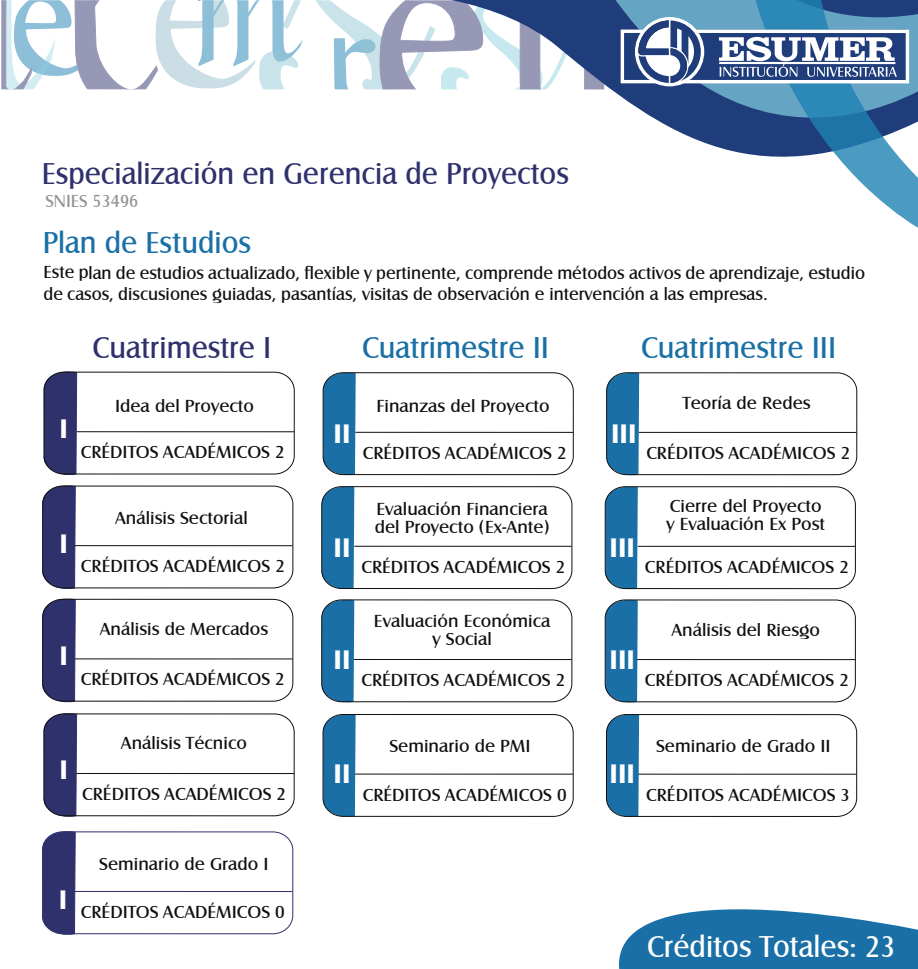
<style>
.page{position:relative;width:918px;height:969px;background:#fff}
.page>*{position:absolute;margin:0;border:0;box-sizing:border-box;transform-origin:0 0}
.t1{font:31.05px "Castle T";color:#2f316d;scale:.96 1}
.t2{font:31.05px "Castle T";color:#1a70a6;scale:.96 1}
.t3{font:31.05px "Castle T";color:#fff;scale:.96 1}
.t4{font:700 27.6px "Castle T";color:#fff}
.t5{font:18px/18px "Castle T";color:#11100f;scale:1.05 1}
.t6{font:18px/21.6px "Castle T";color:#11100f}
.t7{font:18px "Castle T";color:#939598}
</style>
<div class="page">
<svg style="left:263px;top:89px;width:475px;height:64px"></svg>
<svg style="left:578px;top:89px;width:160px;height:29px;fill:#203d7b"></svg>
<svg style="left:738px;top:89px;width:180px;height:139px"></svg>
<svg style="left:1px;top:0;width:917px;height:89px"></svg>
<hr style="left:77px;top:431px;width:217px;height:1px;background:#11100f">
<hr style="left:45px;top:545px;width:248px;height:1px;background:#11100f">
<hr style="left:45px;top:658px;width:248px;height:1px;background:#11100f">
<hr style="left:46px;top:773px;width:248px;height:1px;background:#11100f">
<hr style="left:355px;top:432px;width:218px;height:1px;background:#11100f">
<hr style="left:354px;top:546px;width:218px;height:1px;background:#11100f">
<hr style="left:324px;top:659px;width:248px;height:1px;background:#11100f">
<hr style="left:325px;top:773px;width:248px;height:1px;background:#11100f">
<svg style="left:43px;top:371px;width:34px;height:104px;background:#3e3f75"></svg>
<svg style="left:42px;top:487px;width:34px;height:216px;background:#46487c"></svg>
<svg style="left:43px;top:715px;width:34px;height:102px;background:#3b3d74"></svg>
<svg style="left:42px;top:833px;width:34px;height:102px;background:#3d3e76"></svg>
<svg style="left:322px;top:372px;width:34px;height:104px;background:#307cab"></svg>
<svg style="left:321px;top:488px;width:33px;height:101px;background:#2575a7"></svg>
<svg style="left:321px;top:601px;width:33px;height:102px;background:#2676a9"></svg>
<svg style="left:322px;top:714px;width:34px;height:103px;background:#2e7aa9"></svg>
<div style="left:42px;top:831px;width:251px;height:102px;border:1px solid #2f316d;border-radius:19px"></div>
<hr style="left:45px;top:891px;width:248px;height:1px;background:#2f316d">
<div style="left:44px;top:372px;width:251px;height:102px;border:1px solid #11100f;border-radius:19px"></div>
<div style="left:42px;top:485px;width:251px;height:103px;border:1px solid #11100f;border-radius:19px"></div>
<div style="left:42px;top:599px;width:251px;height:102px;border:1px solid #11100f;border-radius:19px"></div>
<div style="left:44px;top:713px;width:250px;height:103px;border:1px solid #11100f;border-radius:19px"></div>
<div style="left:323px;top:372px;width:251px;height:103px;border:1px solid #11100f;border-radius:19px"></div>
<div style="left:321px;top:486px;width:251px;height:102px;border:1px solid #11100f;border-radius:19px"></div>
<div style="left:321px;top:599px;width:251px;height:103px;border:1px solid #11100f;border-radius:19px"></div>
<div style="left:323px;top:714px;width:251px;height:102px;border:1px solid #11100f;border-radius:19px"></div>
<svg style="left:619px;top:909px;width:299px;height:59px;background:#3b84b2"></svg>
<hr style="left:639px;top:432px;width:218px;height:1px;background:#11100f">
<hr style="left:638px;top:546px;width:217px;height:1px;background:#11100f">
<hr style="left:607px;top:659px;width:248px;height:1px;background:#11100f">
<hr style="left:608px;top:773px;width:248px;height:1px;background:#11100f">
<svg style="left:606px;top:374px;width:33px;height:102px;background:#2777a9"></svg>
<svg style="left:604px;top:486px;width:34px;height:217px;background:#3981af"></svg>
<svg style="left:606px;top:714px;width:33px;height:103px;background:#2777a8"></svg>
<div style="left:606px;top:372px;width:251px;height:103px;border:1px solid #11100f;border-radius:19px"></div>
<div style="left:605px;top:486px;width:251px;height:103px;border:1px solid #11100f;border-radius:19px"></div>
<div style="left:605px;top:599px;width:251px;height:103px;border:1px solid #11100f;border-radius:19px"></div>
<div style="left:606px;top:714px;width:251px;height:102px;border:1px solid #11100f;border-radius:19px"></div>
<h1 class="t1" style="left:42px;top:156px;width:550px">Especialización en Gerencia de Proyectos</h1>
<p class="t7" style="left:46px;top:191px;width:94px">SNIES 53496</p>
<h1 class="t2" style="left:43px;top:225px;width:219px">Plan de Estudios</h1>
<p class="t6" style="left:44px;top:262px;width:823px">Este plan de estudios actualizado, flexible y pertinente, comprende métodos activos de aprendizaje, estudio de casos, discusiones guiadas, pasantías, visitas de observación e intervención a las empresas.</p>
<h1 class="t1" style="left:93px;top:330px;width:188px">Cuatrimestre I</h1>
<h1 class="t2" style="left:362px;top:330px;width:196px">Cuatrimestre II</h1>
<h1 class="t2" style="left:641px;top:331px;width:205px">Cuatrimestre III</h1>
<p class="t5" style="left:115px;top:397px;width:134px">Idea del Proyecto</p>
<p class="t5" style="left:376px;top:397px;width:167px">Finanzas del Proyecto</p>
<p class="t5" style="left:682px;top:394px;width:124px">Teoría de Redes</p>
<h2 class="t4" style="left:60px;top:413px;width:10px">I</h2>
<p class="t5" style="left:81px;top:443px;width:196px">CRÉDITOS ACADÉMICOS 2</p>
<h2 class="t4" style="left:334px;top:418px;width:18px">II</h2>
<p class="t5" style="left:363px;top:444px;width:196px">CRÉDITOS ACADÉMICOS 2</p>
<h2 class="t4" style="left:611px;top:418px;width:27px">III</h2>
<p class="t5" style="left:646px;top:444px;width:196px">CRÉDITOS ACADÉMICOS 2</p>
<h2 class="t4" style="left:60px;top:527px;width:10px">I</h2>
<p class="t5" style="left:115px;top:509px;width:128px">Análisis Sectorial</p>
<p class="t5" style="left:81px;top:557px;width:196px">CRÉDITOS ACADÉMICOS 2</p>
<h2 class="t4" style="left:334px;top:532px;width:18px">II</h2>
<p class="t5" style="left:375px;top:500px;width:168px">Evaluación Financiera del Proyecto (Ex-Ante)</p>
<p class="t5" style="left:361px;top:558px;width:196px">CRÉDITOS ACADÉMICOS 2</p>
<h2 class="t4" style="left:610px;top:532px;width:27px">III</h2>
<p class="t5" style="left:666px;top:497px;width:153px">Cierre del Proyecto y Evaluación Ex Post</p>
<p class="t5" style="left:645px;top:558px;width:196px">CRÉDITOS ACADÉMICOS 2</p>
<h2 class="t4" style="left:60px;top:639px;width:10px">I</h2>
<p class="t5" style="left:100px;top:620px;width:162px">Análisis de Mercados</p>
<p class="t5" style="left:81px;top:670px;width:196px">CRÉDITOS ACADÉMICOS 2</p>
<h2 class="t4" style="left:334px;top:643px;width:18px">II</h2>
<p class="t5" style="left:374px;top:612px;width:170px;text-align:center">Evaluación Económica y Social</p>
<p class="t5" style="left:361px;top:671px;width:196px">CRÉDITOS ACADÉMICOS 2</p>
<h2 class="t4" style="left:610px;top:643px;width:27px">III</h2>
<p class="t5" style="left:671px;top:621px;width:143px">Análisis del Riesgo</p>
<p class="t5" style="left:645px;top:671px;width:196px">CRÉDITOS ACADÉMICOS 2</p>
<p class="t5" style="left:121px;top:734px;width:122px">Análisis Técnico</p>
<p class="t5" style="left:389px;top:737px;width:136px">Seminario de PMI</p>
<p class="t5" style="left:656px;top:737px;width:168px">Seminario de Grado II</p>
<h2 class="t4" style="left:60px;top:754px;width:10px">I</h2>
<p class="t5" style="left:82px;top:785px;width:196px">CRÉDITOS ACADÉMICOS 2</p>
<h2 class="t4" style="left:334px;top:757px;width:18px">II</h2>
<p class="t5" style="left:363px;top:785px;width:196px">CRÉDITOS ACADÉMICOS 0</p>
<h2 class="t4" style="left:610px;top:757px;width:27px">III</h2>
<p class="t5" style="left:646px;top:785px;width:196px">CRÉDITOS ACADÉMICOS 3</p>
<p class="t5" style="left:99px;top:855px;width:163px">Seminario de Grado I</p>
<h2 class="t4" style="left:59px;top:883px;width:10px">I</h2>
<p class="t5" style="left:81px;top:903px;width:196px">CRÉDITOS ACADÉMICOS 0</p>
<h1 class="t3" style="left:647px;top:929px;width:261px">Créditos Totales: 23</h1>
</div>
